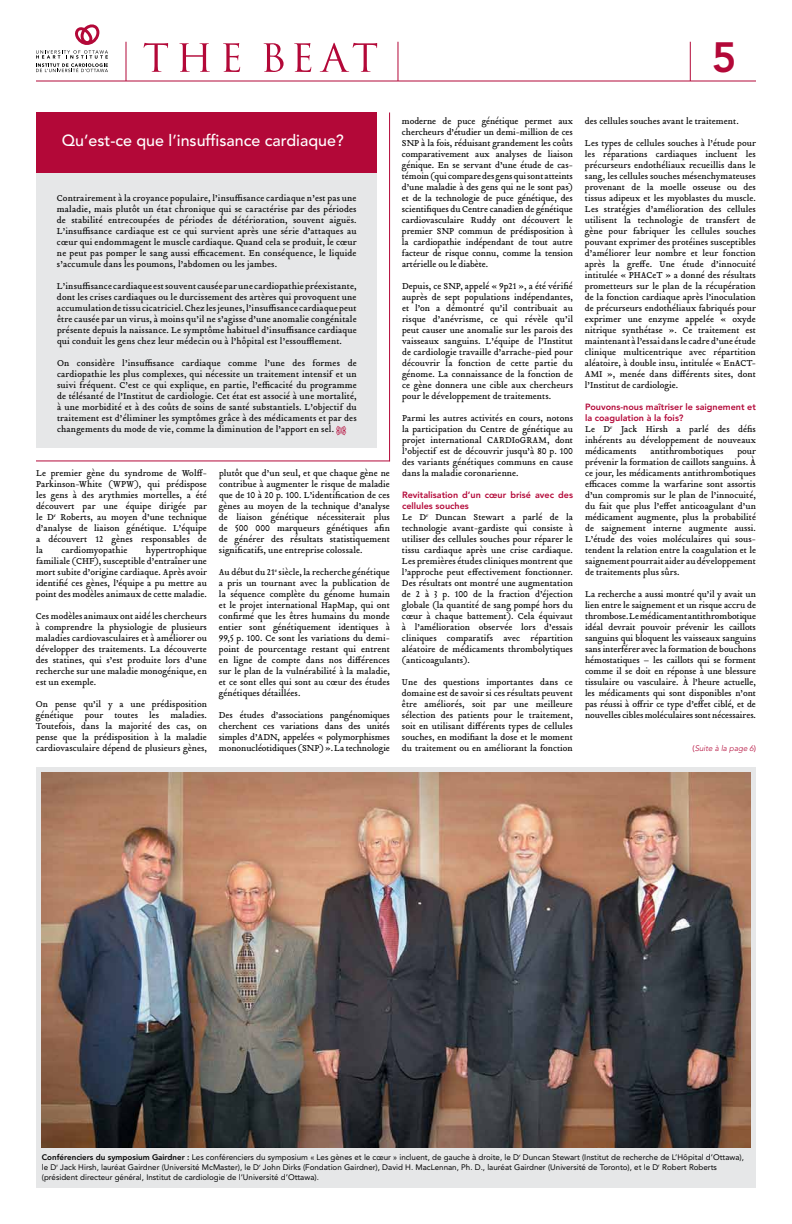
<style>
.page{position:relative;width:792px;height:1224px;background:#fff}
.page>*{position:absolute;margin:0;border:0;box-sizing:border-box;transform-origin:0 0}
.t1{font:800 42px "Avenir LT Std";color:#b30838}
.t2{font:500 16px "Avenir LT Std";color:#fff}
.t3{font:9.5px/11px "Tribute Roman";color:#000;text-align:justify}
.t4{font:800 9px/11px "Avenir LT Std";color:#b30838}
.t5{font:8px/10px "Avenir LT Std";color:#000}
.t6{font:italic 300 8px "Avenir LT Std";color:#b30838}
.s1{font-family:"Tribute Roman Ligatures";color:#b30838}
.s2{font-weight:400;font-style:normal}
.s3{font-weight:800}
</style>
<div class="page">
<hr style="left:36px;top:81px;width:720px;height:1px;background:#b30838">
<svg style="left:36px;top:24px;width:72px;height:48px"></svg>
<hr style="left:126px;top:42px;width:1px;height:39px;background:#b30838">
<svg style="left:144px;top:43px;width:233px;height:29px"></svg>
<hr style="left:690px;top:42px;width:1px;height:39px;background:#b30838">
<hr style="left:398px;top:42px;width:1px;height:39px;background:#b30838">
<div style="left:36px;top:768px;width:720px;height:420px;background:#e6e7e8"></div>
<img style="left:42px;top:773px;width:709px;height:374px">
<div style="left:36px;top:173px;width:341px;height:275px;background:#e6e7e8"></div>
<div style="left:36px;top:112px;width:341px;height:61px;background:#b30838"></div>
<hr style="left:36px;top:460px;width:354px;height:1px;background:#b30838">
<hr style="left:389px;top:113px;width:1px;height:348px;background:#b30838">
<h1 class="t1" style="left:712px;top:32px;width:26px">5</h1>
<h2 class="t2" style="left:62px;top:131px;width:284px">Qu’est-ce que l’insuffisance cardiaque?</h2>
<p class="t3" style="left:57px;top:192px;width:301px">Contrairement à la croyance populaire, l’insuffisance cardiaque n’est pas une maladie, mais plutôt un état chronique qui se caractérise par des périodes de stabilité entrecoupées de périodes de détérioration, souvent aiguës.<br>L’insuffisance cardiaque est ce qui survient après une série d’attaques au cœur qui endommagent le muscle cardiaque. Quand cela se produit, le cœur ne peut pas pomper le sang aussi efficacement. En conséquence, le liquide s’accumule dans les poumons, l’abdomen ou les jambes.</p>
<p class="t3" style="left:57px;top:280px;width:301px">L’insuffisance cardiaque estsouvent causéeparune cardiopathiepréexistante, dont les crises cardiaques ou le durcissement des artères qui provoquent une accumulationdetissucicatriciel.Chezlesjeunes,l’insuffisancecardiaquepeut être causée par un virus, à moins qu’il ne s’agisse d’une anomalie congénitale présente depuis la naissance. Le symptôme habituel d’insuffisance cardiaque qui conduit les gens chez leur médecin ou à l’hôpital est l’essoufflement.</p>
<p class="t3" style="left:57px;top:357px;width:301px">On considère l’insuffisance cardiaque comme l’une des formes de cardiopathie les plus complexes, qui nécessite un traitement intensif et un suivi fréquent. C’est ce qui explique, en partie, l’efficacité du programme de télésanté de l’Institut de cardiologie. Cet état est associé à une mortalité, à une morbidité et à des coûts de soins de santé substantiels. L’objectif du traitement est d’éliminer les symptômes grâce à des médicaments et par des changements du mode de vie, comme la diminution de l’apport en sel. <span class="s1">j</span></p>
<p class="t3" style="left:36px;top:467px;width:173px">Le premier gène du syndrome de Wolff-Parkinson-White (WPW), qui prédispose les gens à des arythmies mortelles, a été découvert par une équipe dirigée par le D<sup>r</sup> Roberts, au moyen d’une technique d’analyse de liaison génétique. L’équipe a découvert 12 gènes responsables de la</p>
<p class="t3" style="left:36px;top:544px;width:173px;text-indent:110px">hypertrophique familiale (CHF), susceptible d’entraîner une mort subite d’origine cardiaque. Après avoir identifié ces gènes, l’équipe a pu mettre au point des modèles animaux de cette maladie.</p>
<p class="t3" style="left:36px;top:610px;width:173px">Ces modèles animaux ont aidé les chercheurs à comprendre la physiologie de plusieurs maladies cardiovasculaires et à améliorer ou développer des traitements. La découverte des statines, qui s’est produite lors d’une recherche sur une maladie monogénique, en est un exemple.</p>
<p class="t3" style="left:36px;top:698px;width:173px">On pense qu’il y a une prédisposition génétique pour toutes les maladies.<br>Toutefois, dans la majorité des cas, on pense que la prédisposition à la maladie cardiovasculaire dépend de plusieurs gènes,</p>
<p class="t3" style="left:61px;top:544px;width:67px">cardiomyopathie</p>
<p class="t3" style="left:219px;top:467px;width:173px">plutôt que d’un seul, et que chaque gène ne contribue à augmenter le risque de maladie que de 10 à 20 p. 100. L’identification de ces gènes au moyen de la technique d’analyse de liaison génétique nécessiterait plus de 500 000 marqueurs génétiques afin de générer des résultats statistiquement significatifs, une entreprise colossale.</p>
<p class="t3" style="left:219px;top:566px;width:173px">Au début du 21<sup>e</sup> siècle, la recherche génétique a pris un tournant avec la publication de la séquence complète du génome humain et le projet international HapMap, qui ont confirmé que les êtres humains du monde entier sont génétiquement identiques à 99,5 p. 100. Ce sont les variations du demi&shy;point de pourcentage restant qui entrent en ligne de compte dans nos différences sur le plan de la vulnérabilité à la maladie, et ce sont elles qui sont au cœur des études génétiques détaillées.</p>
<p class="t3" style="left:219px;top:709px;width:173px">Des études d’associations pangénomiques cherchent ces variations dans des unités simples d’ADN, appelées « polymorphismes mononucléotidiques (SNP)». La technologie</p>
<p class="t3" style="left:402px;top:115px;width:173px">moderne de puce génétique permet aux chercheurs d’étudier un demi-million de ces SNP à la fois, réduisant grandement les coûts comparativement aux analyses de liaison génique. En se servant d’une étude de cas&shy;témoin (qui compare des gens qui sont atteints d’une maladie à des gens qui ne le sont pas) et de la technologie de puce génétique, des scientifiques du Centre canadien de génétique cardiovasculaire Ruddy ont découvert le premier SNP commun de prédisposition à la cardiopathie indépendant de tout autre facteur de risque connu, comme la tension artérielle ou le diabète.</p>
<p class="t3" style="left:402px;top:280px;width:173px">Depuis, ce SNP, appelé « 9p21 », a été vérifié auprès de sept populations indépendantes, et l’on a démontré qu’il contribuait au risque d’anévrisme, ce qui révèle qu’il peut causer une anomalie sur les parois des vaisseaux sanguins. L’équipe de l’Institut de cardiologie travaille d’arrache-pied pour découvrir la fonction de cette partie du génome. La connaissance de la fonction de ce gène donnera une cible aux chercheurs pour le développement de traitements.</p>
<p class="t3" style="left:402px;top:413px;width:173px">Parmi les autres activités en cours, notons la participation du Centre de génétique au projet international CARDIoGRAM, dont l’objectif est de découvrir jusqu’à 80 p. 100 des variants génétiques communs en cause dans la maladie coronarienne.</p>
<p class="t4" style="left:402px;top:489px;width:172px">Revitalisation d’un cœur brisé avec des cellules souches</p>
<p class="t3" style="left:402px;top:511px;width:173px">Le D<sup>r</sup> Duncan Stewart a parlé de la technologie avant-gardiste qui consiste à utiliser des cellules souches pour réparer le tissu cardiaque après une crise cardiaque.<br>Les premières études cliniques montrent que l’approche peut effectivement fonctionner.<br>Des résultats ont montré une augmentation de 2 à 3 p. 100 de la fraction d’éjection globale (la quantité de sang pompé hors du cœur à chaque battement). Cela équivaut à l’amélioration observée lors d’essais cliniques comparatifs avec répartition aléatoire de médicaments thrombolytiques (anticoagulants).</p>
<p class="t3" style="left:402px;top:676px;width:173px">Une des questions importantes dans ce domaine est de savoir si ces résultats peuvent être améliorés, soit par une meilleure sélection des patients pour le traitement, soit en utilisant différents types de cellules souches, en modifiant la dose et le moment du traitement ou en améliorant la fonction</p>
<p class="t3" style="left:585px;top:115px;width:155px">des cellules souches avant le traitement.</p>
<p class="t3" style="left:585px;top:137px;width:173px">Les types de cellules souches à l’étude pour les réparations cardiaques incluent les précurseurs endothéliaux recueillis dans le sang, les cellules souches mésenchymateuses provenant de la moelle osseuse ou des tissus adipeux et les myoblastes du muscle.<br>Les stratégies d’amélioration des cellules utilisent la technologie de transfert de gène pour fabriquer les cellules souches pouvant exprimer des protéines susceptibles d’améliorer leur nombre et leur fonction après la greffe. Une étude d’innocuité intitulée « PHACeT » a donné des résultats prometteurs sur le plan de la récupération de la fonction cardiaque après l’inoculation de précurseurs endothéliaux fabriqués pour exprimer une enzyme appelée « oxyde nitrique synthétase ». Ce traitement est maintenant à l’essai dans le cadre d’une étude clinique multicentrique avec répartition aléatoire, à double insu, intitulée « EnACT-AMI », menée dans différents sites, dont l’Institut de cardiologie.</p>
<p class="t4" style="left:585px;top:401px;width:172px">Pouvons-nous maîtriser le saignement et la coagulation à la fois?</p>
<p class="t3" style="left:585px;top:423px;width:173px">Le D<sup>r</sup> Jack Hirsh a parlé des défis inhérents au développement de nouveaux médicaments</p>
<p class="t3" style="left:651px;top:445px;width:74px">antithrombotiques</p>
<p class="t3" style="left:585px;top:445px;width:173px;text-indent:152px">pour prévenir la formation de caillots sanguins. À ce jour, les médicaments antithrombotiques efficaces comme la warfarine sont assortis d’un compromis sur le plan de l’innocuité, du fait que plus l’effet anticoagulant d’un médicament augmente, plus la probabilité de saignement interne augmente aussi.<br>L’étude des voies moléculaires qui sous&shy;tendent la relation entre la coagulation et le saignement pourrait aider au développement de traitements plus sûrs.</p>
<p class="t3" style="left:585px;top:588px;width:173px">La recherche a aussi montré qu’il y avait un lien entre le saignement et un risque accru de thrombose. Le médicament antithrombotique idéal devrait pouvoir prévenir les caillots sanguins qui bloquent les vaisseaux sanguins sans interférer avec la formation de bouchons hémostatiques – les caillots qui se forment comme il se doit en réponse à une blessure tissulaire ou vasculaire. À l’heure actuelle, les médicaments qui sont disponibles n’ont pas réussi à offrir ce type d’effet ciblé, et de nouvelles cibles moléculaires sont nécessaires.</p>
<p class="t6" style="left:693px;top:743px;width:65px"><span class="s2">(</span>Suite à la page 6<span class="s2">)</span></p>
<p class="t5" style="left:42px;top:1152px;width:704px"><span class="s3">Conférenciers du symposium Gairdner :</span> Les conférenciers du symposium « Les gènes et le cœur » incluent, de gauche à droite, le D<sup>r</sup> Duncan Stewart (Institut de recherche de L’Hôpital d’Ottawa), le D<sup>r</sup> Jack Hirsh, lauréat Gairdner (Université McMaster), le D<sup>r</sup> John Dirks (Fondation Gairdner), David H. MacLennan, Ph. D., lauréat Gairdner (Université de Toronto), et le D<sup>r</sup> Robert Roberts (président directeur général, Institut de cardiologie de l’Université d’Ottawa).</p>
</div>
